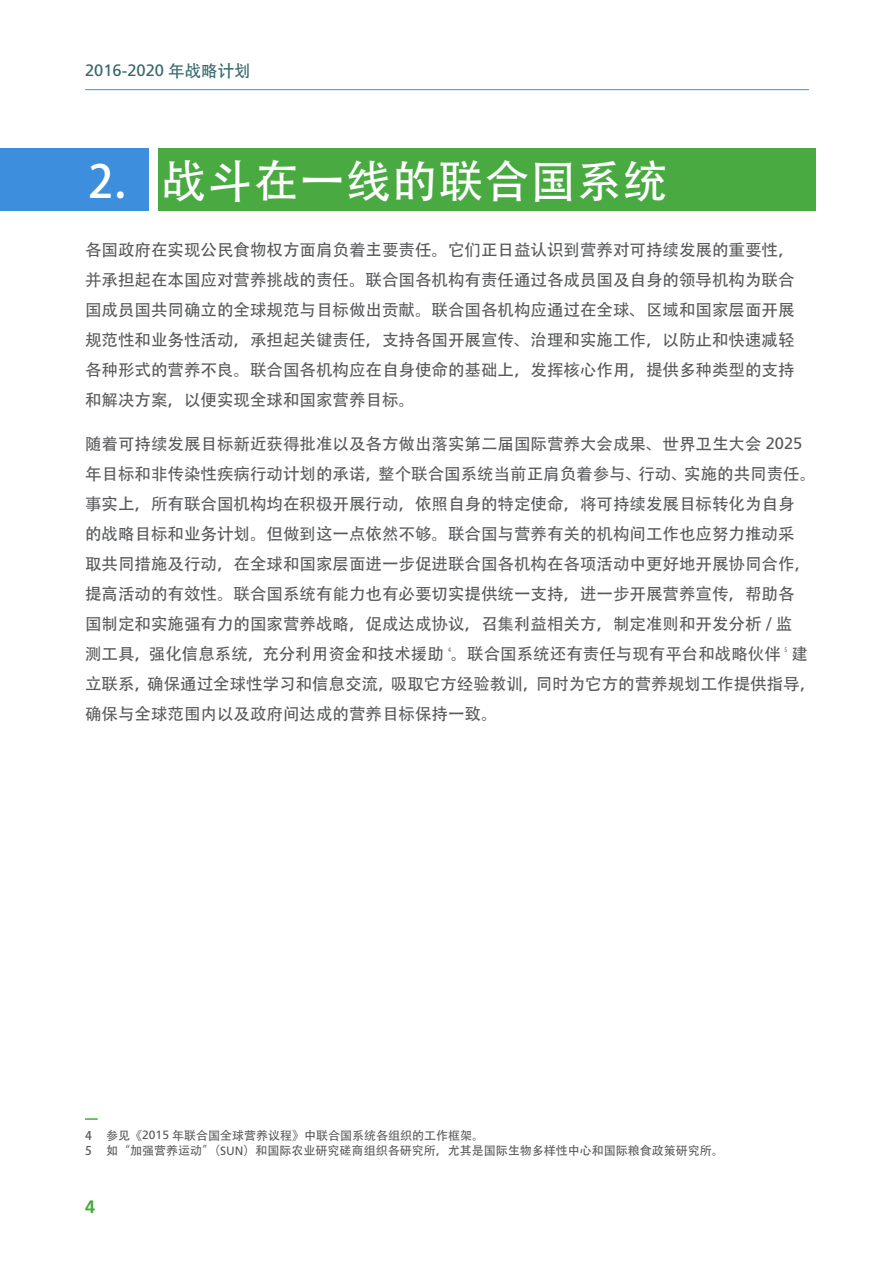
<style>
.page{position:relative;width:893px;height:1263px;background:#fff}
.page>*{position:absolute;margin:0;border:0;box-sizing:border-box;transform-origin:0 0}
.t1{font:45px "Adobe Heiti Std";letter-spacing:.025em;color:#fff}
.t2{font:700 18px "Frutiger LT Std";color:#49aa42}
.t3{font:16.5px/30px "Adobe Heiti Std";color:#58595b}
.t4{font:16.5px "Frutiger LT Std";color:#37686b}
.t5{font:12px/15.6px "Adobe Heiti Std";color:#58595b}
.t6{font:condensed 7.2px "Myriad Pro";color:#58595b}
.s1{font-family:"Adobe Heiti Std"}
.s2{font-family:"Frutiger LT Std"}
</style>
<div class="page">
<hr style="left:85px;top:89px;width:724px;height:1px;background:#3e8ede">
<div style="left:158px;top:149px;width:657px;height:62px;background:#49aa42"></div>
<div style="left:0;top:149px;width:149px;height:62px;background:#3e8ede"></div>
<svg style="left:85px;top:1118px;width:13px;height:2px"></svg>
<p class="t4" style="left:85px;top:61px;width:167px">2016<span class="s1">-</span>2020 <span class="s1">年战略计划</span></p>
<h1 class="t1" style="left:88px;top:155px;width:581px">2. 战斗在一线的联合国系统</h1>
<p class="t3" style="left:85px;top:236px;width:711px;text-align:justify">各国政府在实现公民食物权方面肩负着主要责任。它们正日益认识到营养对可持续发展的重要性，并承担起在本国应对营养挑战的责任。联合国各机构有责任通过各成员国及自身的领导机构为联合国成员国共同确立的全球规范与目标做出贡献。联合国各机构应通过在全球、区域和国家层面开展规范性和业务性活动，承担起关键责任，支持各国开展宣传、治理和实施工作，以防止和快速减轻各种形式的营养不良。联合国各机构应在自身使命的基础上，发挥核心作用，提供多种类型的支持和解决方案，以便实现全球和国家营养目标。</p>
<p class="t3" style="left:85px;top:429px;width:733px">随着可持续发展目标新近获得批准以及各方做出落实第二届国际营养大会成果、世界卫生大会 <span class="s2">2025</span>年目标和非传染性疾病行动计划的承诺，整个联合国系统当前正肩负着参与、行动、实施的共同责任。事实上，所有联合国机构均在积极开展行动，依照自身的特定使命，将可持续发展目标转化为自身<br>的战略目标和业务计划。但做到这一点依然不够。联合国与营养有关的机构间工作也应努力推动采<br>取共同措施及行动，在全球和国家层面进一步促进联合国各机构在各项活动中更好地开展协同合作，提高活动的有效性。联合国系统有能力也有必要切实提供统一支持，进一步开展营养宣传，帮助各<br>国制定和实施强有力的国家营养战略，促成达成协议，召集利益相关方，制定准则和开发分析 / 监<br>测工具，强化信息系统，充分利用资金和技术援助。联合国系统还有责任与现有平台和战略伙伴</p>
<p class="t3" style="left:85px;top:639px;width:733px;text-indent:706px">建立联系，确保通过全球性学习和信息交流，吸取它方经验教训，同时为它方的营养规划工作提供指导，确保与全球范围内以及政府间达成的营养目标保持一致。</p>
<p class="t6" style="left:448px;top:646px;width:4px">4</p>
<p class="t6" style="left:784px;top:646px;width:4px">5</p>
<p class="t5" style="left:85px;top:1128px;width:640px">4 参见《<span class="s2">2015</span> 年联合国全球营养议程》中联合国系统各组织的工作框架。<br>5 如“加强营养运动”（<span class="s2">SUN</span>）和国际农业研究磋商组织各研究所，尤其是国际生物多样性中心和国际粮食政策研究所。</p>
<p class="t2" style="left:85px;top:1196px;width:12px">4</p>
</div>
